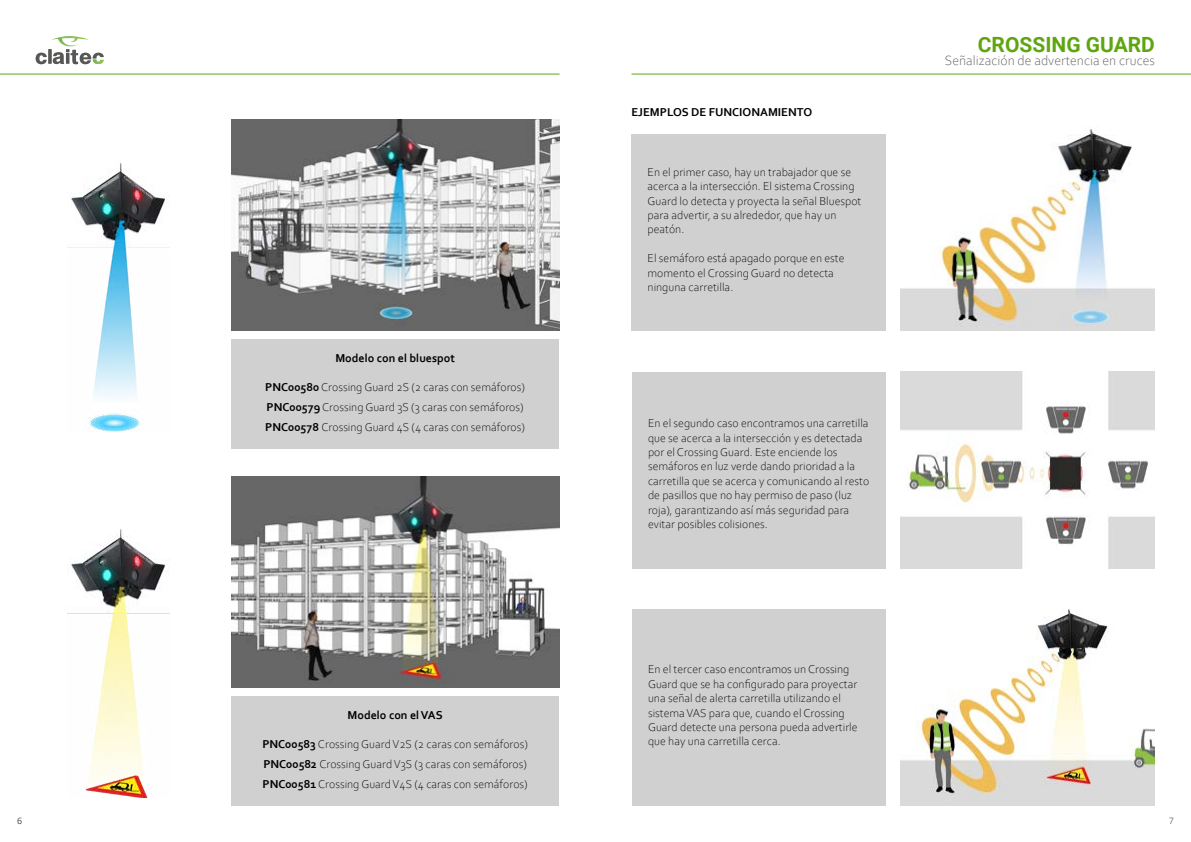
<style>
.page{position:relative;width:1191px;height:842px;background:#fff}
.page>*{position:absolute;margin:0;border:0;box-sizing:border-box;transform-origin:0 0}
.t1{font:700 21px "Roboto";color:#5fa511}
.t2{font:300 14px "Corbel";color:#585758}
.t3{font:300 12px/14.4px "Corbel";color:#000}
.t4{font:700 12px "Corbel";color:#000}
.t5{font:10px "Calibri";color:#595958}
.t6{font:300 10px "Calibri";color:#595958}
.s1{font-weight:700}
</style>
<div class="page">
<hr style="left:631px;top:74px;width:560px;height:1px;background:#5fa511">
<div style="left:631px;top:134px;width:255px;height:196px;background:#d0d0d0"></div>
<div style="left:632px;top:372px;width:254px;height:196px;background:#d0d0d0"></div>
<div style="left:632px;top:610px;width:254px;height:196px;background:#d0d0d0"></div>
<img style="left:900px;top:129px;width:255px;height:201px">
<img style="left:900px;top:610px;width:255px;height:196px">
<img style="left:900px;top:372px;width:255px;height:196px">
<img style="left:67px;top:163px;width:103px;height:268px">
<img style="left:67px;top:529px;width:103px;height:268px">
<img style="left:52px;top:36px;width:37px;height:11px">
<svg style="left:36px;top:49px;width:68px;height:15px"></svg>
<hr style="left:0;top:74px;width:559px;height:1px;background:#5fa511">
<div style="left:231px;top:339px;width:328px;height:110px;background:#d0d0d0"></div>
<div style="left:231px;top:696px;width:328px;height:110px;background:#d0d0d0"></div>
<img style="left:231px;top:120px;width:328px;height:210px">
<img style="left:231px;top:477px;width:328px;height:210px">
<p class="t4" style="left:335px;top:350px;width:121px">Modelo con el bluespot</p>
<p class="t3" style="left:265px;top:376px;width:261px;line-height:20.1px;text-align:justify"><span class="s1">PNC00580</span> Crossing Guard 2S (2 caras con semáforos)<br><span class="s1">PNC00579</span> Crossing Guard 3S (3 caras con semáforos)<br><span class="s1">PNC00578</span> Crossing Guard 4S (4 caras con semáforos)</p>
<p class="t4" style="left:347px;top:708px;width:97px">Modelo con el VAS</p>
<p class="t3" style="left:262px;top:734px;width:267px;line-height:20.1px;text-align:justify"><span class="s1">PNC00583</span> Crossing Guard V2S (2 caras con semáforos)<br><span class="s1">PNC00582</span> Crossing Guard V3S (3 caras con semáforos)<br><span class="s1">PNC00581</span> Crossing Guard V4S (4 caras con semáforos)</p>
<p class="t4" style="left:631px;top:105px;width:182px">EJEMPLOS DE FUNCIONAMIENTO</p>
<p class="t3" style="left:647px;top:164px;width:215px">En el primer caso, hay un trabajador que se acerca a la intersección. El sistema Crossing Guard lo detecta y proyecta la señal Bluespot para advertir, a su alrededor, que hay un peatón.</p>
<p class="t3" style="left:647px;top:251px;width:198px">El semáforo está apagado porque en este momento el Crossing Guard no detecta ninguna carretilla.</p>
<p class="t3" style="left:648px;top:415px;width:223px">En el segundo caso encontramos una carretilla que se acerca a la intersección y es detectada por el Crossing Guard. Este enciende los semáforos en luz verde dando prioridad a la carretilla que se acerca y comunicando al resto de pasillos que no hay permiso de paso (luz roja), garantizando así más seguridad para evitar posibles colisiones.</p>
<p class="t3" style="left:648px;top:662px;width:211px">En el tercer caso encontramos un Crossing Guard que se ha configurado para proyectar una señal de alerta carretilla utilizando el sistema VAS para que, cuando el Crossing Guard detecte una persona pueda advertirle que hay una carretilla cerca.</p>
<h1 class="t1" style="left:978px;top:30px;width:179px">CROSSING GUARD</h1>
<p class="t2" style="left:945px;top:51px;width:211px">Señalización de advertencia en cruces</p>
<p class="t5" style="left:17px;top:814px;width:7px">6</p>
<p class="t6" style="left:1168px;top:814px;width:7px">7</p>
</div>
